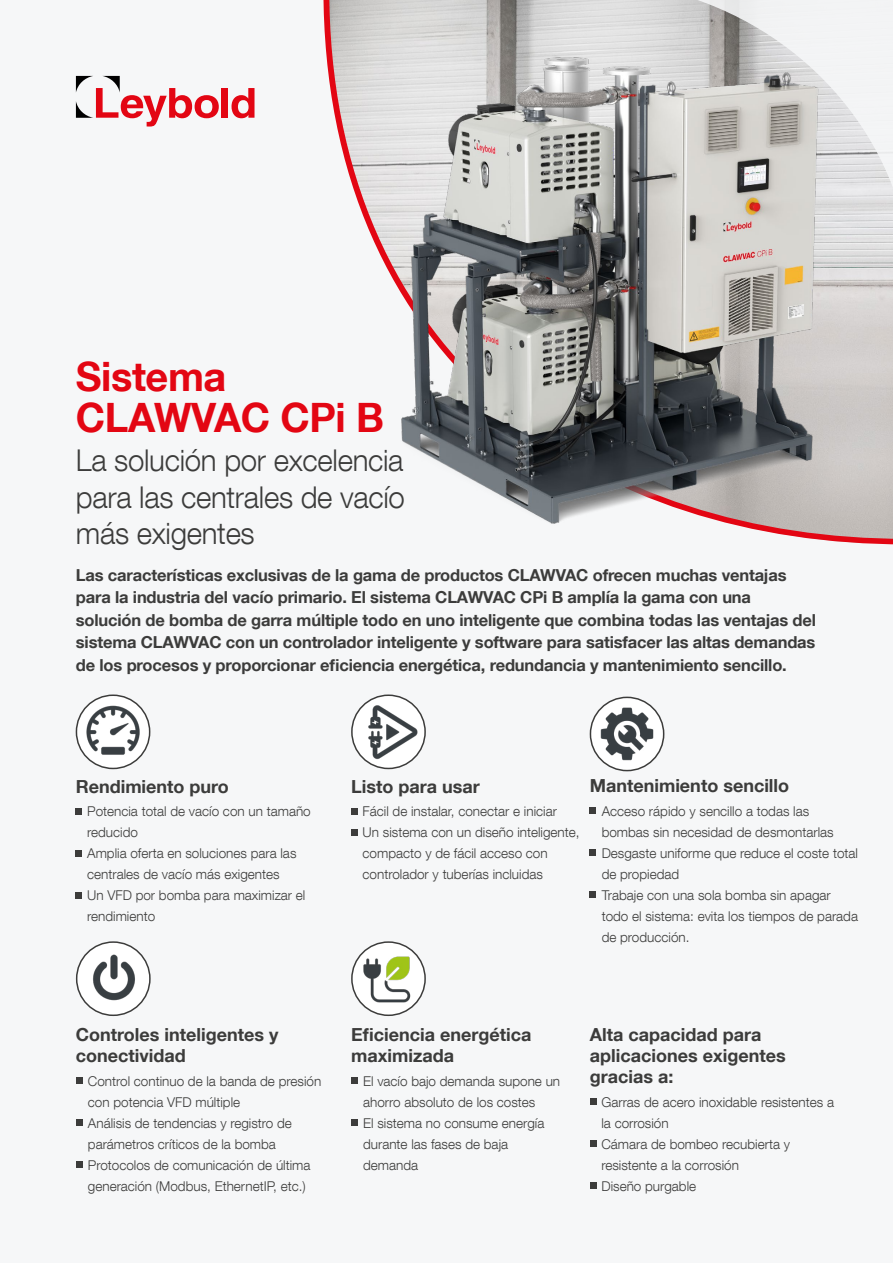
<style>
.page{position:relative;width:893px;height:1263px;background:#fff}
.page>*{position:absolute;margin:0;border:0;box-sizing:border-box;transform-origin:0 0}
.t1{font:700 40.5px/40.5px "Helvetica Neue LT Com";letter-spacing:-.01em;color:#e30613}
.t2{font:300 30px/36px "Helvetica Neue LT Com";letter-spacing:-.01em;color:#3c3c3b;text-align:justify}
.t3{font:700 18px/21px "Helvetica Neue LT Com";color:#3c3c3b}
.t4{font:700 16.5px/22.5px "Helvetica Neue LT Com";letter-spacing:-.01em;color:#3c3c3b}
.t5{font:300 13.5px/21px "Helvetica Neue LT Com";color:#3c3c3b}
</style>
<div class="page">
<svg style="left:323px;top:0;width:570px;height:544px"></svg>
<svg style="left:650px;top:0;width:243px;height:231px;fill:#f2f3f4"></svg>
<div style="left:222px;top:88px;width:6px;height:30px;background:#e30613"></div>
<svg style="left:232px;top:88px;width:22px;height:30px"></svg>
<svg style="left:76px;top:76px;width:143px;height:51px"></svg>
<svg style="left:590px;top:808px;width:6px;height:6px"></svg>
<svg style="left:590px;top:850px;width:6px;height:6px"></svg>
<svg style="left:590px;top:892px;width:6px;height:6px"></svg>
<svg style="left:76px;top:1078px;width:6px;height:6px"></svg>
<svg style="left:76px;top:1120px;width:6px;height:6px"></svg>
<svg style="left:76px;top:1162px;width:6px;height:6px"></svg>
<svg style="left:351px;top:1078px;width:6px;height:6px"></svg>
<svg style="left:351px;top:1120px;width:6px;height:6px"></svg>
<img style="left:76px;top:695px;width:74px;height:73px;border-radius:37px">
<div style="left:76px;top:694px;width:74px;height:75px;border:2px solid #3c3c3b;border-radius:50%"></div>
<img style="left:352px;top:695px;width:73px;height:73px;border-radius:37px">
<div style="left:351px;top:694px;width:75px;height:75px;border:2px solid #3c3c3b;border-radius:50%"></div>
<img style="left:590px;top:697px;width:74px;height:74px;border-radius:37px">
<div style="left:590px;top:697px;width:74px;height:74px;border:2px solid #3c3c3b;border-radius:50%"></div>
<img style="left:77px;top:942px;width:73px;height:73px;border-radius:37px">
<div style="left:76px;top:941px;width:75px;height:75px;border:2px solid #3c3c3b;border-radius:50%"></div>
<img style="left:352px;top:942px;width:73px;height:73px;border-radius:37px">
<div style="left:351px;top:941px;width:75px;height:75px;border:2px solid #3c3c3b;border-radius:50%"></div>
<svg style="left:351px;top:808px;width:6px;height:6px"></svg>
<svg style="left:351px;top:829px;width:6px;height:6px"></svg>
<svg style="left:76px;top:808px;width:6px;height:6px"></svg>
<svg style="left:76px;top:850px;width:6px;height:6px"></svg>
<svg style="left:76px;top:892px;width:6px;height:6px"></svg>
<div style="left:590px;top:1098px;width:6px;height:7px;background:#3c3c3b"></div>
<div style="left:590px;top:1140px;width:6px;height:7px;background:#3c3c3b"></div>
<div style="left:590px;top:1182px;width:6px;height:7px;background:#3c3c3b"></div>
<img style="left:366px;top:30px;width:507px;height:506px">
<h1 class="t1" style="left:76px;top:356px;width:310px">Sistema<br>CLAWVAC CPi B</h1>
<h2 class="t2" style="left:76px;top:442px;width:330px">La solución por excelencia para las centrales de vacío más exigentes</h2>
<p class="t4" style="left:76px;top:563px;width:742px">Las características exclusivas de la gama de productos CLAWVAC ofrecen muchas ventajas para la industria del vacío primario. El sistema CLAWVAC CPi B amplía la gama con una solución de bomba de garra múltiple todo en uno inteligente que combina todas las ventajas del sistema CLAWVAC con un controlador inteligente y software para satisfacer las altas demandas de los procesos y proporcionar eficiencia energética, redundancia y mantenimiento sencillo.</p>
<h3 class="t3" style="left:76px;top:775px;width:155px">Rendimiento puro</h3>
<p class="t5" style="left:87px;top:800px;width:225px">Potencia total de vacío con un tamaño reducido<br>Amplia oferta en soluciones para las centrales de vacío más exigentes<br>Un VFD por bomba para maximizar el rendimiento</p>
<h3 class="t3" style="left:351px;top:775px;width:130px">Listo para usar</h3>
<p class="t5" style="left:363px;top:800px;width:219px">Fácil de instalar, conectar e iniciar<br>Un sistema con un diseño inteligente, compacto y de fácil acceso con controlador y tuberías incluidas</p>
<h3 class="t3" style="left:590px;top:775px;width:201px">Mantenimiento sencillo</h3>
<p class="t5" style="left:602px;top:800px;width:258px">Acceso rápido y sencillo a todas las bombas sin necesidad de desmontarlas<br>Desgaste uniforme que reduce el coste total de propiedad<br>Trabaje con una sola bomba sin apagar todo el sistema: evita los tiempos de parada de producción.</p>
<h3 class="t3" style="left:76px;top:1024px;width:204px">Controles inteligentes y conectividad</h3>
<p class="t5" style="left:88px;top:1070px;width:235px">Control continuo de la banda de presión con potencia VFD múltiple<br>Análisis de tendencias y registro de parámetros críticos de la bomba Protocolos de comunicación de última generación (Modbus, EthernetIP, etc.)</p>
<h3 class="t3" style="left:351px;top:1024px;width:182px">Eficiencia energética maximizada</h3>
<p class="t5" style="left:363px;top:1070px;width:199px">El vacío bajo demanda supone un ahorro absoluto de los costes<br>El sistema no consume energía durante las fases de baja demanda</p>
<h3 class="t3" style="left:590px;top:1024px;width:197px">Alta capacidad para aplicaciones exigentes gracias a:</h3>
<p class="t5" style="left:601px;top:1091px;width:234px">Garras de acero inoxidable resistentes a la corrosión<br>Cámara de bombeo recubierta y resistente a la corrosión<br>Diseño purgable</p>
</div>
